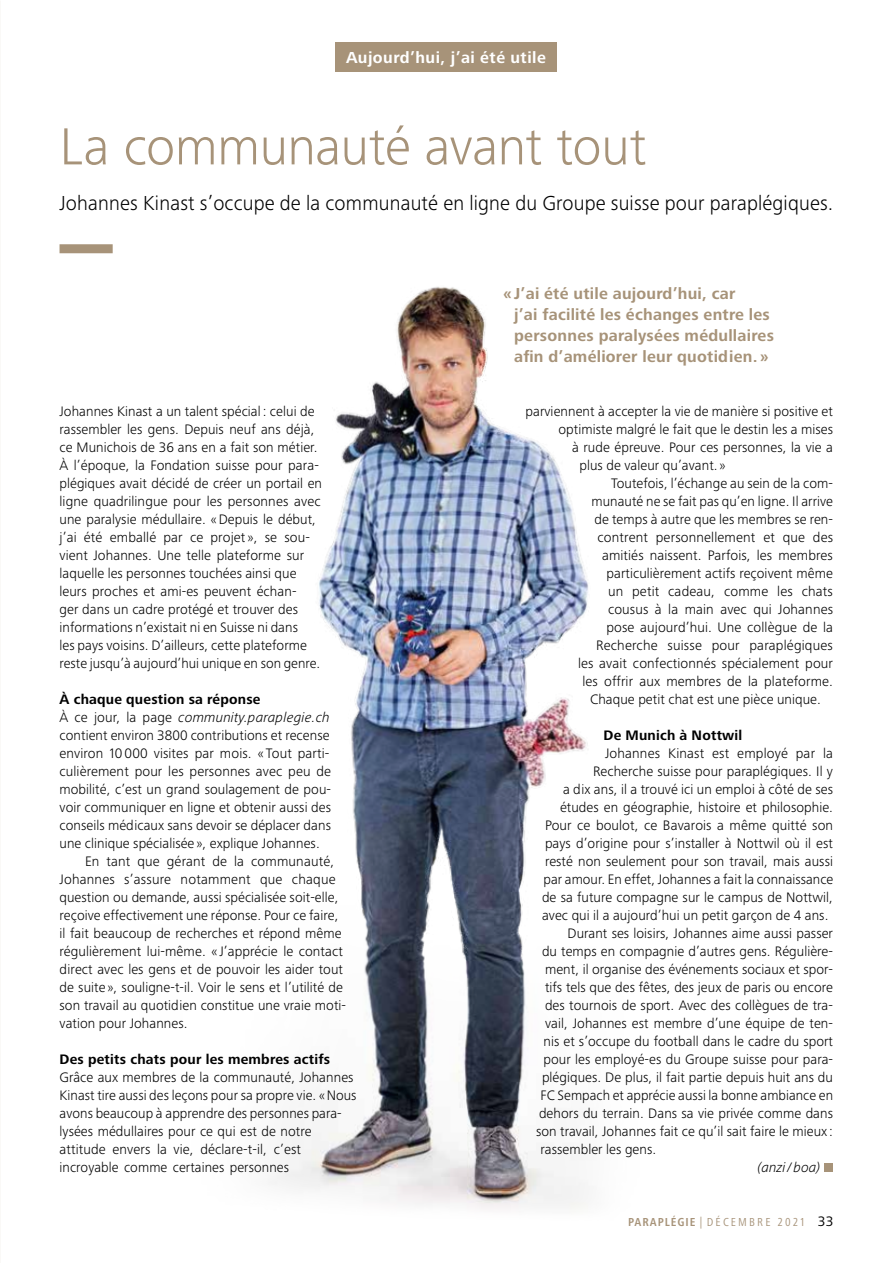
<style>
.page{position:relative;width:893px;height:1263px;background:#fff}
.page>*{position:absolute;margin:0;border:0;box-sizing:border-box;transform-origin:0 0}
.t1{font:300 54px "Frutiger Next Pro";letter-spacing:-.01em;color:#a79379}
.t2{font:300 21px "Frutiger Next Pro";letter-spacing:.01em;color:#000}
.t3{font:700 16.5px/21px "Frutiger Next Pro";letter-spacing:.015em;color:#a79379}
.t4{font:700 16.5px "Frutiger Next Pro";letter-spacing:.03em;color:#fff}
.t5{font:300 14.25px/18px "Frutiger Next Pro";letter-spacing:.005em;color:#000}
.t6{font:700 14.25px "Frutiger Next Pro";letter-spacing:.015em;color:#000}
.t7{font:italic 300 14.25px "Frutiger Next Pro";letter-spacing:.01em;color:#000}
.t8{font:condensed 12px "Frutiger Next Pro";letter-spacing:.18em;color:#a79379}
.s1{font-style:normal}
.s2{font-weight:700}
.s3{font-stretch:normal;font-size:14.25px;color:#000}
</style>
<div class="page">
<img style="left:269px;top:287px;width:319px;height:922px">
<div style="left:60px;top:244px;width:53px;height:9px;background:#a79379"></div>
<div style="left:824px;top:1163px;width:9px;height:9px;background:#a79379"></div>
<div style="left:335px;top:43px;width:222px;height:29px;background:#a79379"></div>
<p class="t4" style="left:346px;top:48px;width:201px">Aujourd’hui, j’ai été utile</p>
<h1 class="t1" style="left:60px;top:115px;width:588px">La communauté avant tout</h1>
<h2 class="t2" style="left:60px;top:191px;width:775px">Johannes Kinast s’occupe de la communauté en ligne du Groupe suisse pour paraplégiques.</h2>
<p class="t5" style="left:60px;top:402px;width:264px">Johannes Kinast a un talent spécial : celui de rassembler les gens. Depuis neuf ans déjà, ce Munichois de 36 ans en a fait son métier.<br>À l’époque, la Fondation suisse pour para&shy;plégiques avait décidé de créer un portail en ligne quadrilingue pour les personnes avec une paralysie médullaire. «Depuis le début, j’ai été emballé par ce projet », se sou&shy;vient Johannes. Une telle plateforme sur laquelle les personnes touchées ainsi que leurs proches et ami-es peuvent échan-<br>ger dans un cadre protégé et trouver des informations n’existait ni en Suisse ni dans<br>les pays voisins. D’ailleurs, cette plateforme reste jusqu’à aujourd’hui unique en son genre.</p>
<p class="t6" style="left:60px;top:691px;width:203px">À chaque question sa réponse</p>
<p class="t7" style="left:60px;top:709px;width:272px"><span class="s1">À ce jour, la page</span> community.paraplegie.ch</p>
<p class="t5" style="left:60px;top:726px;width:271px">contient environ 3800 contributions et recense</p>
<p class="t5" style="left:60px;top:744px;width:272px">environ 10 000 visites par mois. « Tout parti-</p>
<p class="t5" style="left:60px;top:762px;width:273px">culièrement pour les personnes avec peu de</p>
<p class="t5" style="left:60px;top:780px;width:273px">mobilité, c’est un grand soulagement de pou-</p>
<p class="t5" style="left:60px;top:798px;width:273px">voir communiquer en ligne et obtenir aussi des</p>
<p class="t5" style="left:60px;top:816px;width:273px">conseils médicaux sans devoir se déplacer dans</p>
<p class="t5" style="left:60px;top:834px;width:262px">une clinique spécialisée », explique Johannes.</p>
<p class="t5" style="left:85px;top:852px;width:251px">En tant que gérant de la communauté,</p>
<p class="t5" style="left:60px;top:870px;width:278px">Johannes s’assure notamment que chaque</p>
<p class="t5" style="left:60px;top:888px;width:280px">question ou demande, aussi spécialisée soit-elle,</p>
<p class="t5" style="left:60px;top:906px;width:280px">reçoive effectivement une réponse. Pour ce faire,</p>
<p class="t5" style="left:60px;top:924px;width:283px">il fait beaucoup de recherches et répond même</p>
<p class="t5" style="left:60px;top:942px;width:285px">régulièrement lui-même. « J’apprécie le contact</p>
<p class="t5" style="left:60px;top:960px;width:285px">direct avec les gens et de pouvoir les aider tout</p>
<p class="t5" style="left:60px;top:978px;width:285px">de suite », souligne-t-il. Voir le sens et l’utilité de</p>
<p class="t5" style="left:60px;top:996px;width:288px">son travail au quotidien constitue une vraie moti-</p>
<p class="t5" style="left:60px;top:1014px;width:130px">vation pour Johannes.</p>
<p class="t6" style="left:60px;top:1051px;width:272px">Des petits chats pour les membres actifs</p>
<p class="t5" style="left:60px;top:1068px;width:299px">Grâce aux membres de la communauté, Johannes Kinast tire aussi des leçons pour sa propre vie. «Nous avons beaucoup à apprendre des personnes para&shy;lysées médullaires pour ce qui est de notre attitude envers la vie, déclare-t-il, c’est incroyable comme certaines personnes</p>
<p class="t3" style="left:514px;top:283px;width:261px;text-indent:-11px">« J’ai été utile aujourd’hui, car<br>j’ai facilité les échanges entre les personnes paralysées médullaires afin d’améliorer leur quotidien. »</p>
<p class="t5" style="left:525px;top:402px;width:309px">parviennent à accepter la vie de manière si positive et</p>
<p class="t5" style="left:558px;top:420px;width:276px">optimiste malgré le fait que le destin les a mises</p>
<p class="t5" style="left:572px;top:438px;width:263px">à rude épreuve. Pour ces personnes, la vie a</p>
<p class="t5" style="left:579px;top:456px;width:148px">plus de valeur qu’avant. »</p>
<p class="t5" style="left:611px;top:474px;width:223px">Toutefois, l’échange au sein de la com-</p>
<p class="t5" style="left:591px;top:492px;width:243px">munauté ne se fait pas qu’en ligne. Il arrive</p>
<p class="t5" style="left:594px;top:510px;width:240px">de temps à autre que les membres se ren-</p>
<p class="t5" style="left:597px;top:528px;width:237px">contrent personnellement et que des</p>
<p class="t5" style="left:602px;top:546px;width:232px">amitiés naissent. Parfois, les membres</p>
<p class="t5" style="left:606px;top:564px;width:228px">particulièrement actifs reçoivent même</p>
<p class="t5" style="left:608px;top:582px;width:226px">un petit cadeau, comme les chats</p>
<p class="t5" style="left:608px;top:600px;width:227px">cousus à la main avec qui Johannes</p>
<p class="t5" style="left:606px;top:618px;width:228px">pose aujourd’hui. Une collègue de la</p>
<p class="t5" style="left:596px;top:636px;width:238px">Recherche suisse pour paraplégiques</p>
<p class="t5" style="left:578px;top:654px;width:257px">les avait confectionnés spécialement pour</p>
<p class="t5" style="left:582px;top:672px;width:252px">les offrir aux membres de la plateforme.</p>
<p class="t5" style="left:590px;top:690px;width:232px">Chaque petit chat est une pièce unique.</p>
<p class="t6" style="left:603px;top:727px;width:140px">De Munich à Nottwil</p>
<p class="t5" style="left:605px;top:744px;width:230px">Johannes Kinast est employé par la</p>
<p class="t5" style="left:593px;top:762px;width:241px">Recherche suisse pour paraplégiques. Il y</p>
<p class="t5" style="left:563px;top:780px;width:271px">a dix ans, il a trouvé ici un emploi à côté de ses</p>
<p class="t5" style="left:560px;top:798px;width:275px">études en géographie, histoire et philosophie.</p>
<p class="t5" style="left:545px;top:816px;width:290px">Pour ce boulot, ce Bavarois a même quitté son</p>
<p class="t5" style="left:545px;top:834px;width:290px">pays d’origine pour s’installer à Nottwil où il est</p>
<p class="t5" style="left:545px;top:852px;width:289px">resté non seulement pour son travail, mais aussi</p>
<p class="t5" style="left:543px;top:870px;width:291px">par amour. En effet, Johannes a fait la connaissance</p>
<p class="t5" style="left:542px;top:888px;width:292px">de sa future compagne sur le campus de Nottwil,</p>
<p class="t5" style="left:542px;top:906px;width:288px">avec qui il a aujourd’hui un petit garçon de 4 ans.</p>
<p class="t5" style="left:567px;top:924px;width:267px">Durant ses loisirs, Johannes aime aussi passer</p>
<p class="t5" style="left:542px;top:942px;width:293px">du temps en compagnie d’autres gens. Régulière-</p>
<p class="t5" style="left:545px;top:960px;width:290px">ment, il organise des événements sociaux et spor-</p>
<p class="t5" style="left:545px;top:978px;width:290px">tifs tels que des fêtes, des jeux de paris ou encore</p>
<p class="t5" style="left:545px;top:996px;width:289px">des tournois de sport. Avec des collègues de tra-</p>
<p class="t5" style="left:545px;top:1014px;width:290px">vail, Johannes est membre d’une équipe de ten-</p>
<p class="t5" style="left:543px;top:1032px;width:291px">nis et s’occupe du football dans le cadre du sport</p>
<p class="t5" style="left:543px;top:1050px;width:291px">pour les employé-es du Groupe suisse pour para-</p>
<p class="t5" style="left:542px;top:1068px;width:292px">plégiques. De plus, il fait partie depuis huit ans du</p>
<p class="t5" style="left:540px;top:1086px;width:294px">FC Sempach et apprécie aussi la bonne ambiance en</p>
<p class="t5" style="left:539px;top:1104px;width:296px">dehors du terrain. Dans sa vie privée comme dans</p>
<p class="t5" style="left:536px;top:1122px;width:298px">son travail, Johannes fait ce qu’il sait faire le mieux :</p>
<p class="t5" style="left:540px;top:1140px;width:117px">rassembler les gens.</p>
<p class="t7" style="left:758px;top:1159px;width:64px">(anzi/ boa)</p>
<p class="t8" style="left:628px;top:1215px;width:207px"><span class="s2">PARAPLÉGIE</span> | DÉCEMBRE 2021 <span class="s3">33</span></p>
</div>
